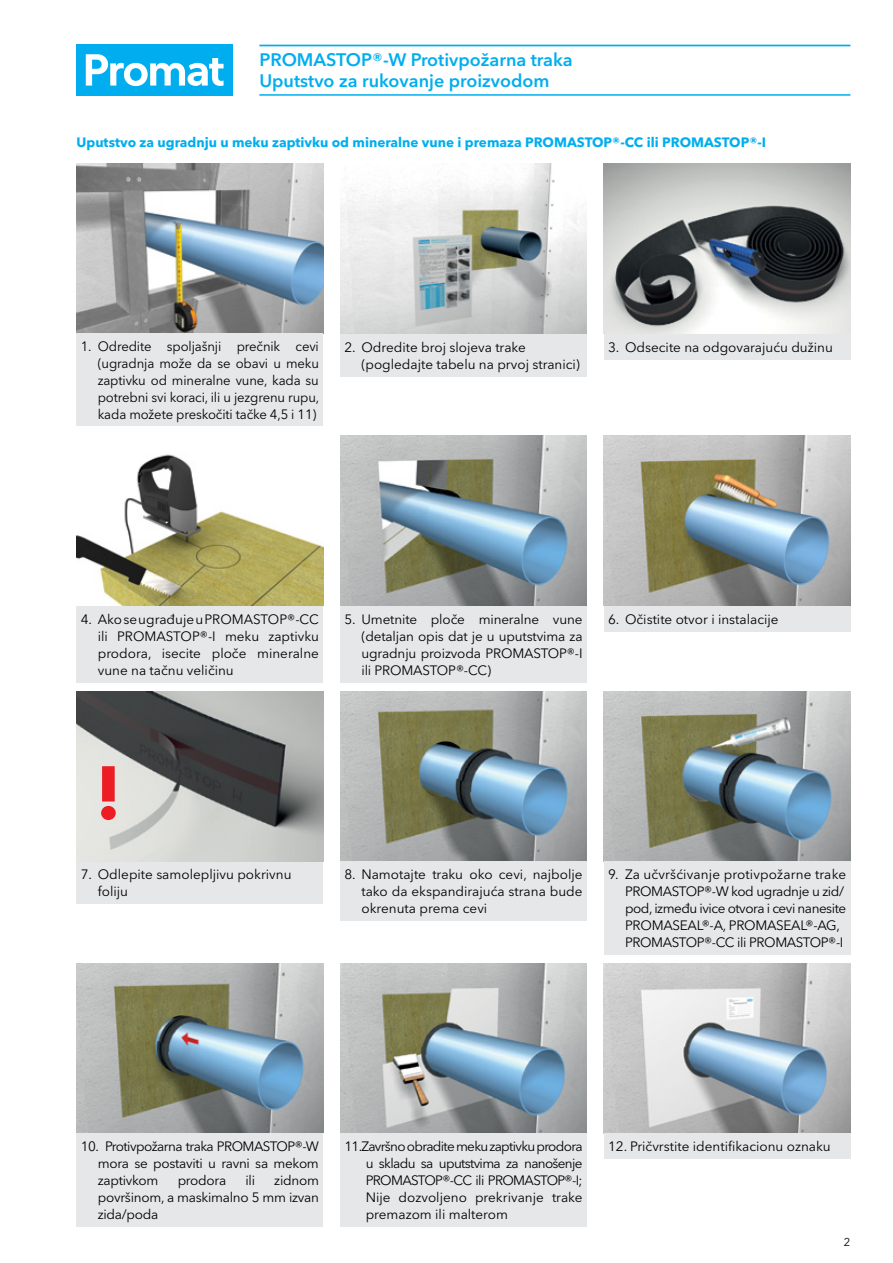
<style>
.page{position:relative;width:893px;height:1263px;background:#fff}
.page>*{position:absolute;margin:0;border:0;box-sizing:border-box;transform-origin:0 0}
.t1{font:700 75px "Avenir Next W1 G";color:#ed1d24}
.t2{font:600 18px/21.3px "Avenir Next W1 G";color:#00aeef}
.t3{font:13.5px/17px "Avenir Next W1 G";color:#000;text-align:justify}
.t4{font:13.5px/17px "Avenir Next W1 G";letter-spacing:-.03em;color:#000}
.t5{font:700 13.5px "Avenir Next W1 G";color:#00aeef}
.t6{font:13.5px "Avenir Next W1 G";letter-spacing:-.02em;color:#000}
.t7{font:11.25px "Avenir Next W1 G";color:#000}
</style>
<div class="page">
<div style="left:77px;top:45px;width:156px;height:51px;background:#00aeef"></div>
<svg style="left:86px;top:54px;width:138px;height:32px"></svg>
<img style="left:77px;top:164px;width:246px;height:170px">
<img style="left:340px;top:436px;width:247px;height:170px">
<img style="left:340px;top:164px;width:247px;height:170px">
<img style="left:604px;top:436px;width:246px;height:170px">
<img style="left:604px;top:164px;width:246px;height:170px">
<img style="left:77px;top:454px;width:246px;height:152px">
<img style="left:340px;top:691px;width:247px;height:170px">
<img style="left:604px;top:691px;width:246px;height:170px">
<img style="left:77px;top:963px;width:246px;height:170px">
<img style="left:340px;top:963px;width:247px;height:170px">
<img style="left:604px;top:963px;width:246px;height:170px">
<img style="left:77px;top:691px;width:246px;height:170px">
<hr style="left:259px;top:45px;width:591px;height:1px;background:#00aeef">
<hr style="left:259px;top:94px;width:591px;height:2px;background:#00aeef">
<div style="left:77px;top:334px;width:246px;height:92px;background:#e6e7e8"></div>
<div style="left:340px;top:606px;width:247px;height:76px;background:#e6e7e8"></div>
<div style="left:340px;top:334px;width:247px;height:42px;background:#e6e7e8"></div>
<div style="left:604px;top:606px;width:246px;height:25px;background:#e6e7e8"></div>
<div style="left:604px;top:334px;width:246px;height:25px;background:#e6e7e8"></div>
<div style="left:77px;top:606px;width:246px;height:76px;background:#e6e7e8"></div>
<div style="left:340px;top:861px;width:247px;height:60px;background:#e6e7e8"></div>
<div style="left:604px;top:861px;width:246px;height:93px;background:#e6e7e8"></div>
<div style="left:77px;top:1133px;width:246px;height:94px;background:#e6e7e8"></div>
<div style="left:340px;top:1133px;width:247px;height:94px;background:#e6e7e8"></div>
<div style="left:604px;top:1133px;width:246px;height:26px;background:#e6e7e8"></div>
<div style="left:77px;top:861px;width:246px;height:42px;background:#e6e7e8"></div>
<h2 class="t2" style="left:259px;top:49px;width:315px">PROMASTOP®-W Protivpožarna traka<br>Uputstvo za rukovanje proizvodom</h2>
<p class="t5" style="left:77px;top:134px;width:691px">Uputstvo za ugradnju u meku zaptivku od mineralne vune i premaza PROMASTOP®-CC ili PROMASTOP®-I</p>
<p class="t3" style="left:98px;top:338px;width:223px;text-indent:-17px">1. Odredite spoljašnji prečnik cevi (ugradnja može da se obavi u meku zaptivku od mineralne vune, kada su potrebni svi koraci, ili u jezgrenu rupu, kada možete preskočiti tačke 4,5 i 11)</p>
<p class="t3" style="left:361px;top:338px;width:220px;text-indent:-17px">2. Odredite broj slojeva trake (pogledajte tabelu na prvoj stranici)</p>
<p class="t3" style="left:608px;top:338px;width:226px">3. Odsecite na odgovarajuću dužinu</p>
<p class="t3" style="left:98px;top:611px;width:223px;text-indent:-17px">4. Ako se ugrađuje u PROMASTOP®-CC ili PROMASTOP®-I meku zaptivku prodora, isecite ploče mineralne vune na tačnu veličinu</p>
<p class="t3" style="left:361px;top:611px;width:223px;text-indent:-17px">5. Umetnite ploče mineralne vune (detaljan opis dat je u uputstvima za ugradnju proizvoda PROMASTOP®-I ili PROMASTOP®-CC)</p>
<p class="t3" style="left:608px;top:611px;width:172px">6. Očistite otvor i instalacije</p>
<h1 class="t1" style="left:95px;top:747px;width:28px">!</h1>
<p class="t3" style="left:98px;top:865px;width:195px;text-indent:-17px">7. Odlepite samolepljivu pokrivnu foliju</p>
<p class="t3" style="left:361px;top:866px;width:223px;text-indent:-17px">8. Namotajte traku oko cevi, najbolje tako da ekspandirajuća strana bude okrenuta prema cevi</p>
<p class="t4" style="left:625px;top:866px;width:223px;text-indent:-17px">9. Za učvršćivanje protivpožarne trake PROMASTOP®-W kod ugradnje u zid/ pod, između ivice otvora i cevi nanesite PROMASEAL®-A, PROMASEAL®-AG, PROMASTOP®-CC ili PROMASTOP®-I</p>
<p class="t3" style="left:98px;top:1138px;width:223px;text-indent:-17px">10. Protivpožarna traka PROMASTOP®-W mora se postaviti u ravni sa mekom zaptivkom</p>
<p class="t3" style="left:98px;top:1172px;width:223px;text-indent:176px">zidnom površinom, a maskimalno 5 mm izvan zida/poda</p>
<p class="t6" style="left:178px;top:1172px;width:50px">prodora</p>
<p class="t3" style="left:245px;top:1172px;width:11px">ili</p>
<p class="t3" style="left:366px;top:1138px;width:218px;text-indent:-21px">11.Završno obradite meku zaptivku prodora u skladu sa uputstvima za nanošenje PROMASTOP®-CC ili PROMASTOP®-I; Nije dozvoljeno prekrivanje trake premazom ili malterom</p>
<p class="t3" style="left:608px;top:1138px;width:224px">12. Pričvrstite identifikacionu oznaku</p>
<p class="t7" style="left:844px;top:1235px;width:8px">2</p>
</div>
